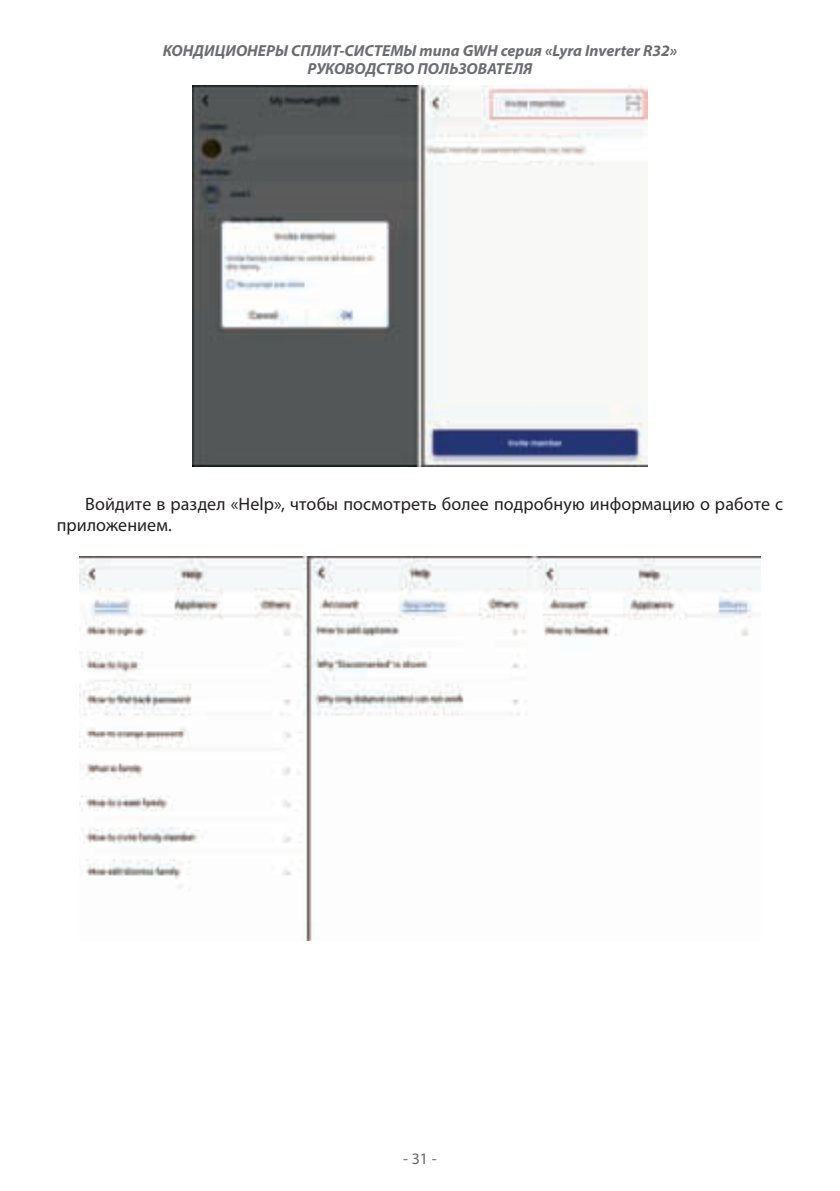
<style>
.page{position:relative;width:840px;height:1191px;background:#fff}
.page>*{position:absolute;margin:0;border:0;box-sizing:border-box;transform-origin:0 0}
.t1{font:18px/21.6px "Myriad Pro";letter-spacing:.005em;color:#231f20}
.t2{font:italic 700 16px/18px "Myriad Pro";color:#6c6d70;text-align:center}
.t3{font:16px "Myriad Pro";color:#67676a}
</style>
<div class="page">
<img style="left:193px;top:85px;width:453px;height:381px">
<img style="left:79px;top:556px;width:681px;height:385px">
<p class="t2" style="left:163px;top:41px;width:515px">КОНДИЦИОНЕРЫ СПЛИТ-СИСТЕМЫ типа GWH серия «Lyra Inverter R32»<br>РУКОВОДСТВО ПОЛЬЗОВАТЕЛЯ</p>
<p class="t1" style="left:57px;top:492px;width:727px;text-indent:28px">Войдите в раздел «Help», чтобы посмотреть более подробную информацию о работе с приложением.</p>
<p class="t3" style="left:403px;top:1148px;width:35px">- 31 -</p>
</div>
